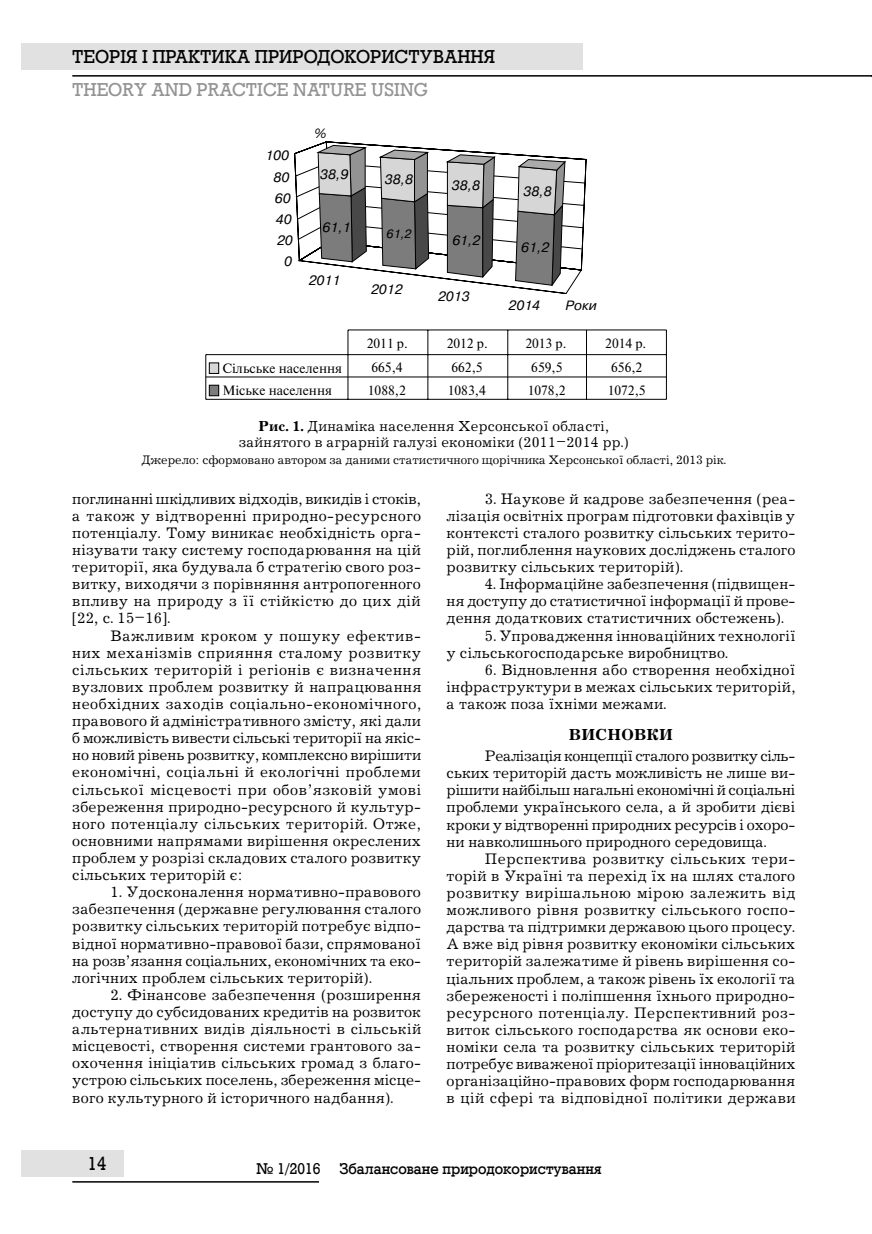
<style>
.page{position:relative;width:872px;height:1234px;background:#fff}
.page>*{position:absolute;margin:0;border:0;box-sizing:border-box;transform-origin:0 0}
.t1{font:18px "DIA Rodeo";color:#000}
.t2{font:18px "DIA Rodeo";color:#939393}
.Chapter_glava{font:700 16.5px "Journal C";letter-spacing:.015em;color:#000}
.Body_Text{font:15.75px/17.1px "Journal C";letter-spacing:.015em;color:#000;text-align:justify}
.Risunok_podp{font:15px/15.9px "Journal C";letter-spacing:.015em;color:#000;text-align:center}
.t3{font:15px "DIA Rodeo";color:#000}
.t4{font:13.5px "Newton C";color:#000}
.t5{font:italic 13.5px "Pragmatica C";color:#000}
.t6{font:12.75px "Journal C";color:#000}
.t7{font:italic 12px "Pragmatica C";color:#000}
.s1{font-weight:700}
</style>
<div class="page">
<hr style="left:72px;top:75px;width:800px;height:2px;background:#000">
<div style="left:21px;top:1149px;width:102px;height:27px;background:#e1e1e1"></div>
<hr style="left:72px;top:1180px;width:247px;height:2px;background:#000">
<div style="left:21px;top:43px;width:562px;height:27px;background:#e1e1e1"></div>
<svg style="left:295px;top:141px;width:292px;height:153px"></svg>
<svg style="left:315px;top:145px;width:53px;height:118px;background:#919191"></svg>
<svg style="left:377px;top:149px;width:53px;height:121px;background:#939393"></svg>
<svg style="left:445px;top:154px;width:51px;height:124px;background:#939393"></svg>
<svg style="left:515px;top:159px;width:51px;height:127px;background:#969696"></svg>
<svg style="left:294px;top:153px;width:6px;height:108px"></svg>
<hr style="left:206px;top:354px;width:460px;height:1px;background:#000">
<hr style="left:206px;top:399px;width:460px;height:1px;background:#000">
<hr style="left:348px;top:329px;width:318px;height:1px;background:#000">
<hr style="left:205px;top:354px;width:1px;height:45px;background:#000">
<hr style="left:347px;top:330px;width:1px;height:69px;background:#000">
<hr style="left:427px;top:330px;width:1px;height:69px;background:#000">
<hr style="left:507px;top:330px;width:1px;height:69px;background:#000">
<hr style="left:586px;top:330px;width:1px;height:69px;background:#000">
<hr style="left:666px;top:330px;width:1px;height:69px;background:#000">
<div style="left:209px;top:363px;width:10px;height:10px;background:#d6d6d6"></div>
<div style="left:209px;top:362px;width:10px;height:12px;border:1px solid #000"></div>
<hr style="left:206px;top:376px;width:460px;height:1px;background:#000">
<div style="left:209px;top:385px;width:10px;height:10px;background:#7c7c7c"></div>
<div style="left:209px;top:385px;width:10px;height:11px;border:1px solid #000"></div>
<p class="t1" style="left:72px;top:46px;width:424px">ТЕОРІЯ І ПРАКТИКА ПРИРОДОКОРИСТУВАННЯ</p>
<p class="t2" style="left:72px;top:79px;width:357px">THEORY AND PRACTICE NATURE USING</p>
<p class="t5" style="left:265px;top:147px;width:25px">100</p>
<p class="t5" style="left:273px;top:170px;width:17px">80</p>
<p class="t5" style="left:275px;top:191px;width:17px">60</p>
<p class="t5" style="left:276px;top:212px;width:17px">40</p>
<p class="t5" style="left:277px;top:233px;width:17px">20</p>
<p class="t5" style="left:284px;top:254px;width:10px">0</p>
<p class="t5" style="left:314px;top:126px;width:14px">%</p>
<p class="t5" style="left:320px;top:167px;width:30px">38,9</p>
<p class="t5" style="left:323px;top:220px;width:30px">61,1</p>
<p class="t5" style="left:309px;top:273px;width:33px">2011</p>
<p class="t5" style="left:385px;top:172px;width:30px">38,8</p>
<p class="t7" style="left:386px;top:227px;width:26px">61,2</p>
<p class="t5" style="left:371px;top:281px;width:33px">2012</p>
<p class="t5" style="left:452px;top:178px;width:30px">38,8</p>
<p class="t5" style="left:452px;top:233px;width:29px">61,2</p>
<p class="t5" style="left:438px;top:288px;width:33px">2013</p>
<p class="t5" style="left:523px;top:184px;width:30px">38,8</p>
<p class="t5" style="left:521px;top:240px;width:29px">61,2</p>
<p class="t5" style="left:508px;top:298px;width:33px">2014</p>
<p class="t5" style="left:565px;top:298px;width:33px">Роки</p>
<p class="t4" style="left:367px;top:335px;width:42px">2011 р.</p>
<p class="t4" style="left:447px;top:335px;width:43px">2012 р.</p>
<p class="t4" style="left:525px;top:335px;width:43px">2013 р.</p>
<p class="t4" style="left:605px;top:335px;width:43px">2014 р.</p>
<p class="t4" style="left:222px;top:361px;width:121px">Сільське населення</p>
<p class="t4" style="left:371px;top:360px;width:33px">665,4</p>
<p class="t4" style="left:451px;top:360px;width:33px">662,5</p>
<p class="t4" style="left:531px;top:360px;width:33px">659,5</p>
<p class="t4" style="left:611px;top:360px;width:33px">656,2</p>
<p class="t4" style="left:222px;top:383px;width:111px">Міське населення</p>
<p class="t4" style="left:368px;top:382px;width:39px">1088,2</p>
<p class="t4" style="left:448px;top:382px;width:39px">1083,4</p>
<p class="t4" style="left:528px;top:382px;width:39px">1078,2</p>
<p class="t4" style="left:607px;top:382px;width:39px">1072,5</p>
<p class="Risunok_podp" style="left:239px;top:418px;width:391px"><span class="s1">Рис. 1.</span> Динаміка населення Херсонської області, зайнятого в аграрній галузі економіки (2011–2014 рр.)</p>
<p class="t6" style="left:141px;top:453px;width:586px">Джерело: сформовано автором за даними статистичного щорічника Херсонської області, 2013 рік.</p>
<p class="Body_Text" style="left:72px;top:490px;width:350px">поглинанні шкідливих відходів, викидів і стоків, а також у відтворенні природно-ресурсного потенціалу. Тому виникає необхідність орга&shy;нізувати таку систему господарювання на цій території, яка будувала б стратегію свого роз&shy;витку, виходячи з порівняння антропогенного впливу на природу з її стійкістю до цих дій [22, с. 15–16].</p>
<p class="Body_Text" style="left:72px;top:627px;width:350px;text-indent:38px">Важливим кроком у пошуку ефектив&shy;них механізмів сприяння сталому розвитку сільських територій і регіонів є визначення вузлових проблем розвитку й напрацювання необхідних заходів соціально-економічного, правового й адміністративного змісту, які дали б можливість вивести сільські території на якіс&shy;но новий рівень розвитку, комплексно вирішити економічні, соціальні й екологічні проблеми сільської місцевості при обов’язковій умові збереження природно-ресурсного й культур&shy;ного потенціалу сільських територій. Отже, основними напрямами вирішення окреслених проблем у розрізі складових сталого розвитку сільських територій є:</p>
<p class="Body_Text" style="left:72px;top:883px;width:350px;text-indent:38px">1. Удосконалення нормативно-правового забезпечення (державне регулювання сталого розвитку сільських територій потребує відпо&shy;відної нормативно-правової бази, спрямованої на розв’язання соціальних, економічних та еко&shy;логічних проблем сільських територій).</p>
<p class="Body_Text" style="left:72px;top:986px;width:350px;text-indent:38px">2. Фінансове забезпечення (розширення доступу до субсидованих кредитів на розвиток альтернативних видів діяльності в сільській місцевості, створення системи грантового за&shy;охочення ініціатив сільських громад з благо&shy;устрою сільських поселень, збереження місце&shy;вого культурного й історичного надбання).</p>
<p class="Body_Text" style="left:446px;top:490px;width:350px;text-indent:38px">3. Наукове й кадрове забезпечення (реа&shy;лізація освітніх програм підготовки фахівців у контексті сталого розвитку сільських терито&shy;рій, поглиблення наукових досліджень сталого розвитку сільських територій).</p>
<p class="Body_Text" style="left:446px;top:576px;width:350px;text-indent:38px">4. Інформаційне забезпечення (підвищен&shy;ня доступу до статистичної інформації й прове&shy;дення додаткових статистичних обстежень).</p>
<p class="Body_Text" style="left:446px;top:627px;width:350px;text-indent:38px">5. Упровадження інноваційних технології у сільськогосподарське виробництво.</p>
<p class="Body_Text" style="left:446px;top:661px;width:350px;text-indent:38px">6. Відновлення або створення необхідної інфраструктури в межах сільських територій, а також поза їхніми межами.</p>
<p class="Chapter_glava" style="left:569px;top:725px;width:106px">ВИСНОВКИ</p>
<p class="Body_Text" style="left:446px;top:747px;width:350px;text-indent:38px">Реалізація концепції сталого розвитку сіль&shy;ських територій дасть можливість не лише ви&shy;рішити найбільш нагальні економічні й соціальні проблеми українського села, а й зробити дієві кроки у відтворенні природних ресурсів і охоро&shy;ни навколишнього природного середовища.</p>
<p class="Body_Text" style="left:446px;top:850px;width:350px;text-indent:38px">Перспектива розвитку сільських тери&shy;торій в Україні та перехід їх на шлях сталого розвитку вирішальною мірою залежить від можливого рівня розвитку сільського госпо&shy;дарства та підтримки державою цього процесу.<br>А вже від рівня розвитку економіки сільських територій залежатиме й рівень вирішення со&shy;ціальних проблем, а також рівень їх екології та збереженості і поліпшення їхнього природно&shy;ресурсного потенціалу. Перспективний роз&shy;виток сільського господарства як основи еко&shy;номіки села та розвитку сільських територій потребує виваженої пріоритезації інноваційних організаційно-правових форм господарювання в цій сфері та відповідної політики держави</p>
<p class="t1" style="left:88px;top:1153px;width:20px">14</p>
<p class="t3" style="left:256px;top:1160px;width:65px">№ 1/2016</p>
<p class="t3" style="left:339px;top:1160px;width:264px">Збалансоване природокористування</p>
</div>
